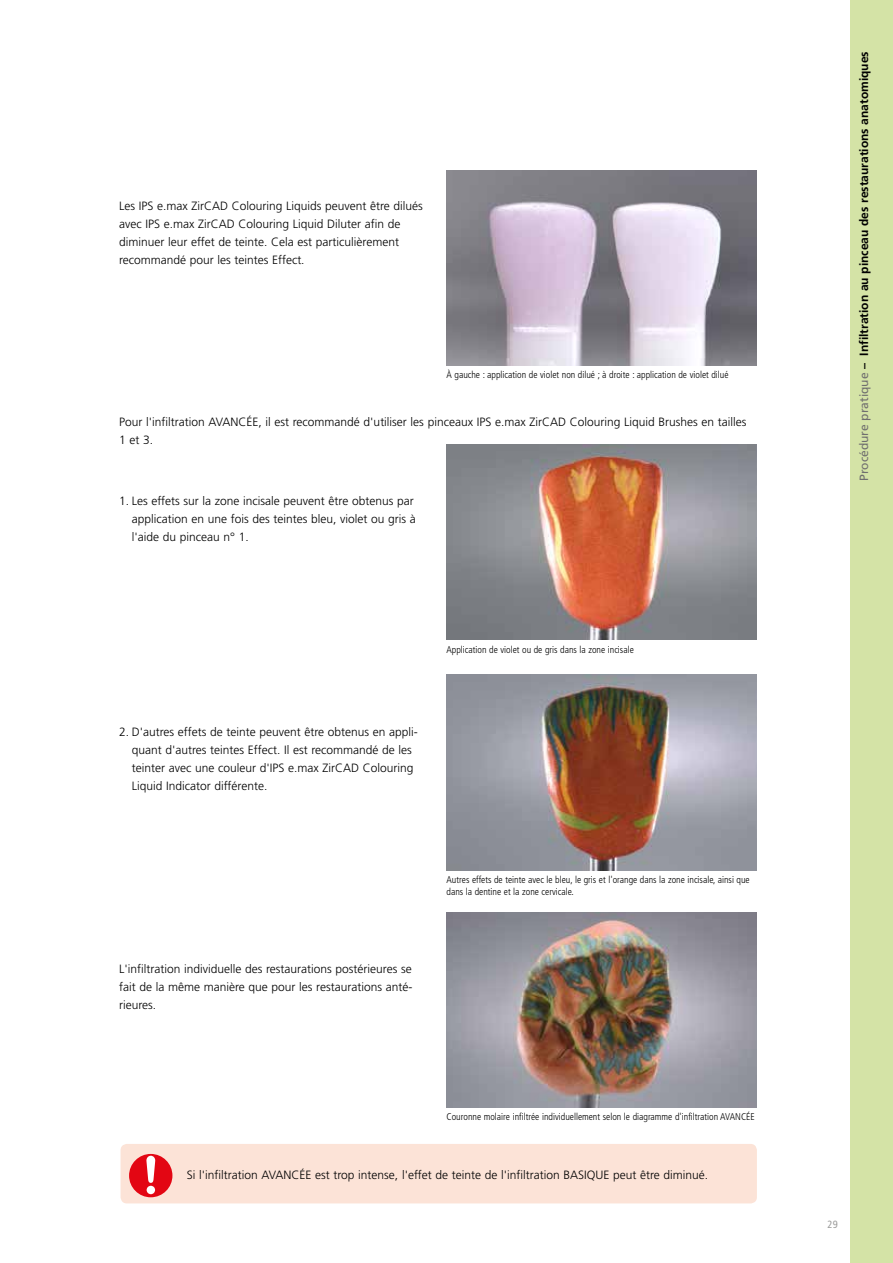
<style>
.page{position:relative;width:893px;height:1263px;background:#fff}
.page>*{position:absolute;margin:0;border:0;box-sizing:border-box;transform-origin:0 0}
.t1{font:300 12px/18px "Frutiger";color:#000}
.t2{font:700 12px "Frutiger";color:#000}
.t3{font:condensed 10.5px "Frutiger";color:#9d9d9c}
.t4{font:300 condensed 9.75px/12px "Frutiger";color:#000}
.s1{font-weight:400;color:#706f6f}
</style>
<div class="page">
<div style="left:121px;top:1144px;width:636px;height:59px;background:#fce3d7;border-radius:6px"></div>
<div style="left:129px;top:1154px;width:43px;height:43px;background:#e30613;border-radius:50%"></div>
<div style="left:147px;top:1186px;width:8px;height:8px;background:#fff;border-radius:50%"></div>
<svg style="left:146px;top:1156px;width:9px;height:27px"></svg>
<img style="left:446px;top:170px;width:311px;height:196px">
<img style="left:446px;top:444px;width:311px;height:196px">
<img style="left:446px;top:675px;width:311px;height:195px">
<img style="left:446px;top:912px;width:311px;height:196px">
<div style="left:851px;top:0;width:42px;height:1263px;background:#d4e3a6"></div>
<p class="t1" style="left:119px;top:197px;width:305px">Les IPS e.max ZirCAD Colouring Liquids peuvent être dilués avec IPS e.max ZirCAD Colouring Liquid Diluter afin de diminuer leur effet de teinte. Cela est particulièrement recommandé pour les teintes Effect.</p>
<p class="t4" style="left:446px;top:369px;width:284px">À gauche : application de violet non dilué ; à droite : application de violet dilué</p>
<p class="t1" style="left:119px;top:413px;width:629px">Pour l'infiltration AVANCÉE, il est recommandé d'utiliser les pinceaux IPS e.max ZirCAD Colouring Liquid Brushes en tailles<br>1 et 3.</p>
<p class="t1" style="left:132px;top:492px;width:286px;text-indent:-13px">1. Les effets sur la zone incisale peuvent être obtenus par application en une fois des teintes bleu, violet ou gris à l'aide du pinceau n° 1.</p>
<p class="t1" style="left:132px;top:723px;width:288px;text-indent:-13px">2. D'autres effets de teinte peuvent être obtenus en appli&shy;quant d'autres teintes Effect. Il est recommandé de les teinter avec une couleur d'IPS e.max ZirCAD Colouring Liquid Indicator différente.</p>
<p class="t4" style="left:446px;top:643px;width:189px">Application de violet ou de gris dans la zone incisale</p>
<p class="t1" style="left:119px;top:960px;width:295px;text-align:justify">L'infiltration individuelle des restaurations postérieures se fait de la même manière que pour les restaurations anté&shy;rieures.</p>
<p class="t4" style="left:446px;top:874px;width:305px">Autres effets de teinte avec le bleu, le gris et l'orange dans la zone incisale, ainsi que dans la dentine et la zone cervicale.</p>
<p class="t4" style="left:446px;top:1111px;width:310px">Couronne molaire infiltrée individuellement selon le diagramme d'infiltration AVANCÉE</p>
<p class="t1" style="left:187px;top:1166px;width:523px">Si l'infiltration AVANCÉE est trop intense, l'effet de teinte de l'infiltration BASIQUE peut être diminué.</p>
<p class="t2" style="left:857px;top:481px;width:431px;rotate:-90deg"><span class="s1">Procédure pratique</span> – Infiltration au pinceau des restaurations anatomiques</p>
<p class="t3" style="left:828px;top:1218px;width:12px">29</p>
</div>
